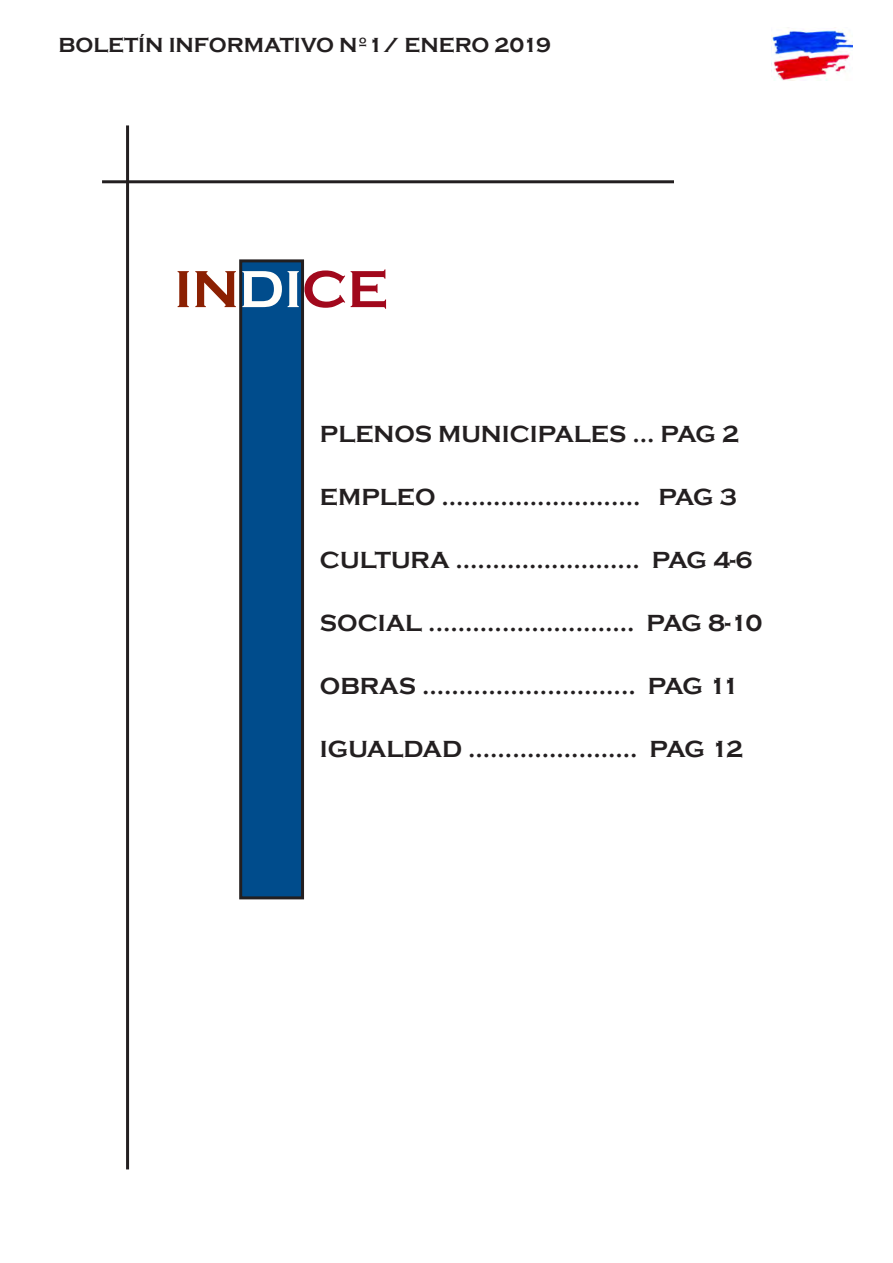
<style>
.page{position:relative;width:893px;height:1263px;background:#fff}
.page>*{position:absolute;margin:0;border:0;box-sizing:border-box;transform-origin:0 0}
.t1{font:700 54px "Copperplate Gothic";color:#8b2002}
.t2{font:700 24px "Copperplate Gothic";color:#231f20}
.t3{font:700 24px "Copperplate Gothic";letter-spacing:-.02em;color:#231f20}
.t4{font:700 21px "Copperplate Gothic";color:#231f20}
.s1{color:#fffefa}
.s2{color:#a1081c}
</style>
<div class="page">
<img style="left:772px;top:27px;width:81px;height:54px">
<hr style="left:126px;top:125px;width:3px;height:1044px;background:#231f20">
<div style="left:241px;top:261px;width:62px;height:637px;background:#004c8c"></div>
<div style="left:239px;top:259px;width:65px;height:640px;border:3px solid #231f20"></div>
<hr style="left:102px;top:180px;width:572px;height:3px;background:#231f20">
<p class="t4" style="left:58px;top:34px;width:494px">BOLETÍN INFORMATIVO Nº1/ ENERO 2019</p>
<h1 class="t1" style="left:174px;top:259px;width:216px">IN<span class="s1">DI</span><span class="s2">CE</span></h1>
<p class="t2" style="left:320px;top:421px;width:421px">PLENOS MUNICIPALES ... PAG 2</p>
<p class="t2" style="left:320px;top:484px;width:418px">EMPLEO ........................... PAG 3</p>
<p class="t2" style="left:320px;top:547px;width:434px">CULTURA ......................... PAG 4-6</p>
<p class="t2" style="left:320px;top:610px;width:444px">SOCIAL ............................ PAG 8-10</p>
<p class="t2" style="left:320px;top:673px;width:421px">OBRAS ............................. PAG 11</p>
<p class="t3" style="left:320px;top:736px;width:425px">IGUALDAD ....................... PAG 12</p>
</div>
